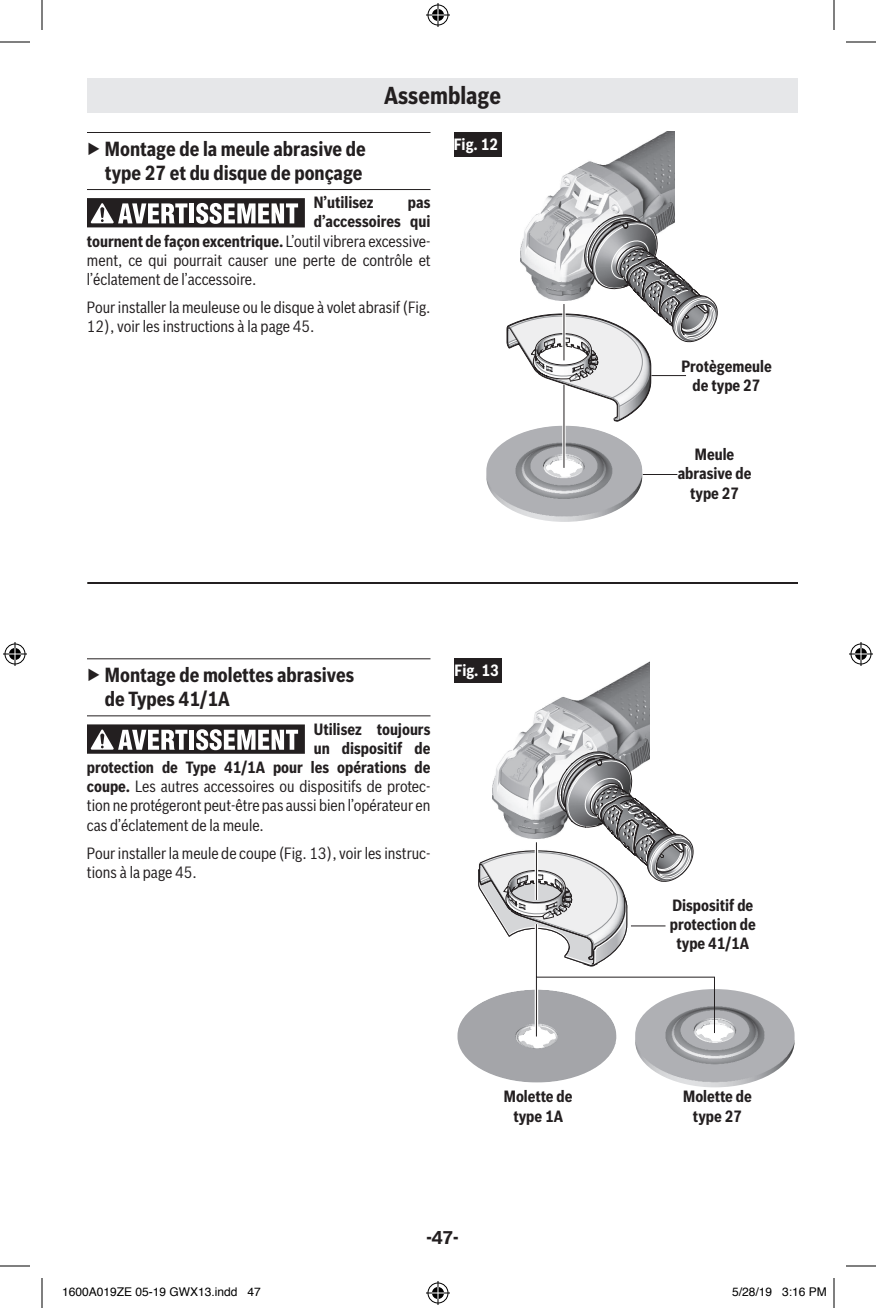
<style>
.page{position:relative;width:876px;height:1308px;background:#fff}
.page>*{position:absolute;margin:0;border:0;box-sizing:border-box;transform-origin:0 0}
.t1{font:700 24px "Bosch Sans Cond";color:#231f20}
.t2{font:700 20px/24px "Bosch Sans Cond";color:#231f20;text-align:right}
.t3{font:700 18px "Bosch Sans";color:#231f20}
.t4{font:16px/19.2px "Bosch Sans Cond";color:#231f20}
.t5{font:700 16px/19.2px "Bosch Sans Cond";color:#231f20;text-align:center}
.t6{font:700 16px "Bosch Sans Cond";color:#fff}
.t7{font:12px "Helvetica";color:#000}
.s1{font-family:"Bosch Sans"}
.s2{font-weight:400}
.s3{font-weight:700}
</style>
<div class="page">
<div style="left:87px;top:78px;width:711px;height:34px;background:#e6e7e9"></div>
<hr style="left:87px;top:132px;width:343px;height:1px;background:#231f20">
<hr style="left:87px;top:189px;width:343px;height:1px;background:#231f20">
<div style="left:87px;top:198px;width:218px;height:29px;background:#231f20"></div>
<hr style="left:190px;top:203px;width:4px;height:20px;background:#fff">
<svg style="left:196px;top:203px;width:102px;height:21px"></svg>
<svg style="left:91px;top:203px;width:96px;height:20px"></svg>
<img style="left:542px;top:132px;width:132px;height:79px">
<svg style="left:486px;top:211px;width:232px;height:311px"></svg>
<div style="left:454px;top:132px;width:48px;height:24px;background:#231f20"></div>
<hr style="left:651px;top:375px;width:35px;height:1px;background:#231f20">
<hr style="left:643px;top:474px;width:34px;height:1px;background:#231f20">
<hr style="left:87px;top:658px;width:343px;height:1px;background:#231f20">
<hr style="left:87px;top:715px;width:343px;height:1px;background:#231f20">
<div style="left:87px;top:724px;width:218px;height:30px;background:#231f20"></div>
<hr style="left:190px;top:730px;width:4px;height:20px;background:#fff">
<svg style="left:196px;top:729px;width:102px;height:21px"></svg>
<svg style="left:91px;top:730px;width:96px;height:20px"></svg>
<img style="left:492px;top:662px;width:157px;height:86px">
<svg style="left:457px;top:748px;width:338px;height:340px"></svg>
<div style="left:454px;top:658px;width:48px;height:24px;background:#231f20"></div>
<hr style="left:631px;top:925px;width:35px;height:1px;background:#231f20">
<hr style="left:87px;top:582px;width:711px;height:2px;background:#231f20">
<hr style="left:0;top:42px;width:30px;height:1px;background:#000">
<hr style="left:846px;top:42px;width:30px;height:1px;background:#000">
<hr style="left:0;top:1266px;width:30px;height:1px;background:#000">
<hr style="left:846px;top:1266px;width:30px;height:1px;background:#000">
<hr style="left:42px;top:0;width:1px;height:30px;background:#000">
<hr style="left:42px;top:1278px;width:1px;height:30px;background:#000">
<hr style="left:834px;top:0;width:1px;height:30px;background:#000">
<hr style="left:834px;top:1278px;width:1px;height:30px;background:#000">
<svg style="left:426px;top:3px;width:24px;height:24px"></svg>
<svg style="left:426px;top:1281px;width:24px;height:24px"></svg>
<svg style="left:3px;top:642px;width:24px;height:24px"></svg>
<svg style="left:849px;top:642px;width:24px;height:24px"></svg>
<h1 class="t1" style="left:384px;top:78px;width:118px">Assemblage</h1>
<p class="t2" style="left:87px;top:136px;width:280px"><span class="s1">▶</span> Montage de la meule abrasive de type 27 et du disque de ponçage</p>
<p class="t5" style="left:314px;top:192px;width:61px">N’utilisez</p>
<p class="t5" style="left:408px;top:192px;width:24px">pas</p>
<p class="t5" style="left:314px;top:211px;width:118px">d’accessoires qui</p>
<p class="t5" style="left:87px;top:230px;width:345px">tournent de façon excentrique. <span class="s2">L’outil vibrera excessive-</span></p>
<p class="t4" style="left:87px;top:249px;width:345px">ment, ce qui pourrait causer une perte de contrôle et</p>
<p class="t4" style="left:87px;top:268px;width:171px">l’éclatement de l’accessoire.</p>
<p class="t4" style="left:87px;top:297px;width:345px">Pour installer la meuleuse ou le disque à volet abrasif (Fig.<br>12), voir les instructions à la page 45.</p>
<p class="t6" style="left:454px;top:132px;width:46px">Fig. 12</p>
<p class="t2" style="left:105px;top:662px;width:251px;text-align:left;text-indent:-18px"><span class="s1">▶</span> Montage de molettes abrasives de Types 41/1A</p>
<p class="t5" style="left:314px;top:718px;width:118px">Utilisez toujours</p>
<p class="t5" style="left:314px;top:737px;width:118px">un dispositif de</p>
<p class="t5" style="left:87px;top:757px;width:345px">protection de Type 41/1A pour les opérations de</p>
<p class="t4" style="left:87px;top:776px;width:345px"><span class="s3">coupe.</span> Les autres accessoires ou dispositifs de protec-</p>
<p class="t4" style="left:87px;top:795px;width:345px">tion ne protégeront peut-être pas aussi bien l’opérateur en</p>
<p class="t4" style="left:87px;top:814px;width:178px">cas d’éclatement de la meule.</p>
<p class="t4" style="left:87px;top:842px;width:345px">Pour installer la meule de coupe (Fig. 13), voir les instruc&shy;tions à la page 45.</p>
<p class="t6" style="left:454px;top:659px;width:46px">Fig. 13</p>
<p class="t5" style="left:504px;top:1086px;width:70px">Molette de type 1A</p>
<p class="t3" style="left:426px;top:1223px;width:34px">-47-</p>
<p class="t5" style="left:681px;top:355px;width:92px">Protègemeule de type 27</p>
<p class="t5" style="left:678px;top:444px;width:75px">Meule abrasive de type 27</p>
<p class="t5" style="left:670px;top:895px;width:87px">Dispositif de protection de type 41/1A</p>
<p class="t5" style="left:683px;top:1086px;width:70px">Molette de type 27</p>
<p class="t7" style="left:62px;top:1283px;width:200px">1600A019ZE 05-19 GWX13.indd 47</p>
<p class="t7" style="left:732px;top:1283px;width:96px">5/28/19 3:16 PM</p>
</div>
